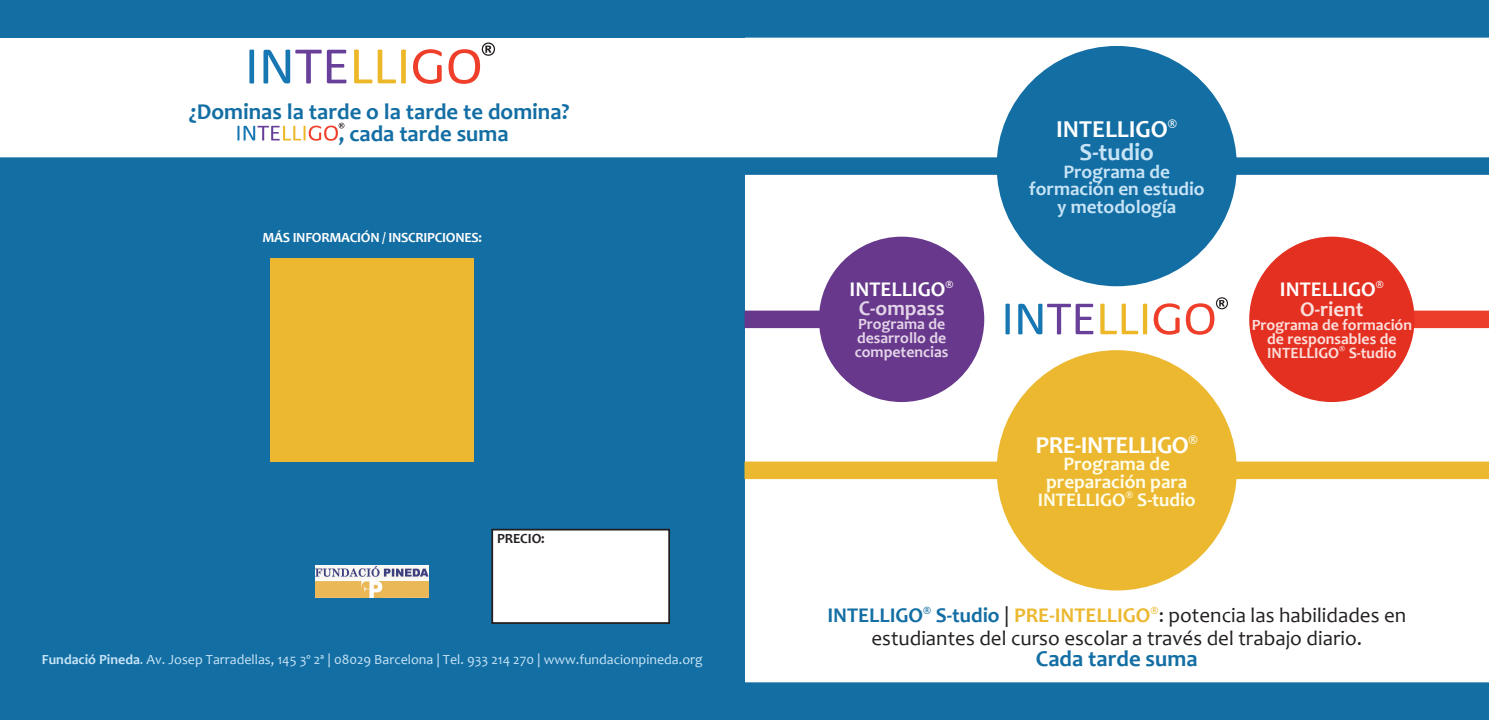
<style>
.page{position:relative;width:1489px;height:720px;background:#fff}
.page>*{position:absolute;margin:0;border:0;box-sizing:border-box;transform-origin:0 0}
.t1{font:700 24.5px "Candara";letter-spacing:-.02em;color:#fff}
.t2{font:700 24.5px "Candara";color:#fff}
.t3{font:700 24.5px "Candara";color:#c7e4f6}
.t4{font:700 22.75px "Candara";color:#136ea4}
.t5{font:21px/22.8px "Candara";color:#231f20;text-align:center}
.t6{font:700 21px "Candara";color:#fff}
.t7{font:700 21px "Candara";color:#e3d4e8}
.t8{font:700 21px "Candara";color:#fcdfdc}
.t9{font:700 19.25px/17.5px "Candara";color:#fffde9;text-align:center}
.t10{font:700 19.25px/17.5px "Candara";color:#c7e4f6;text-align:center}
.t11{font:700 15.75px/14px "Candara";color:#fcdfdc;text-align:center}
.t12{font:700 15.75px/14px "Candara";color:#e3d4e8}
.t13{font:14px "Candara";color:#c7e4f6}
.t14{font:700 14px "Candara";letter-spacing:-.02em;color:#fff}
.t15{font:700 14px "Candara";letter-spacing:-.01em;color:#231f20}
.s1{font-weight:700}
.s2{font-weight:700;color:#136ea4}
.s3{font-weight:700;color:#ecb830}
</style>
<div class="page">
<div style="left:0;top:0;width:744px;height:719px;background:#136ea4"></div>
<div style="left:0;top:38px;width:744px;height:121px;background:#fff"></div>
<svg style="left:249px;top:50px;width:5px;height:33px"></svg>
<svg style="left:263px;top:50px;width:83px;height:33px"></svg>
<svg style="left:354px;top:50px;width:52px;height:33px"></svg>
<svg style="left:413px;top:49px;width:29px;height:35px"></svg>
<svg style="left:448px;top:42px;width:47px;height:42px"></svg>
<img style="left:315px;top:565px;width:114px;height:32px">
<div style="left:492px;top:529px;width:177px;height:93px;background:#fff"></div>
<div style="left:491px;top:528px;width:179px;height:95px;border:2px solid #231f20"></div>
<svg style="left:237px;top:123px;width:107px;height:18px"></svg>
<div style="left:744px;top:461px;width:744px;height:18px;background:#ecb830"></div>
<div style="left:1355px;top:310px;width:133px;height:18px;background:#ec3c2a"></div>
<div style="left:744px;top:310px;width:169px;height:18px;background:#67388b"></div>
<div style="left:0;top:157px;width:1488px;height:18px;background:#136ea4"></div>
<svg style="left:1005px;top:303px;width:4px;height:31px"></svg>
<svg style="left:1018px;top:303px;width:75px;height:31px"></svg>
<svg style="left:1100px;top:303px;width:47px;height:31px"></svg>
<svg style="left:1153px;top:303px;width:26px;height:31px"></svg>
<svg style="left:1185px;top:297px;width:42px;height:37px"></svg>
<div style="left:996px;top:46px;width:240px;height:240px;background:#136ea4;border-radius:50%"></div>
<div style="left:819px;top:236px;width:165px;height:166px;background:#67388b;border-radius:50%"></div>
<div style="left:1249px;top:236px;width:165px;height:166px;background:#e43021;border-radius:50%"></div>
<div style="left:996px;top:350px;width:240px;height:240px;background:#ecb830;border-radius:50%"></div>
<div style="left:744px;top:0;width:744px;height:38px;background:#136ea4"></div>
<div style="left:744px;top:682px;width:744px;height:37px;background:#136ea4"></div>
<div style="left:270px;top:258px;width:204px;height:203px;background:#ecb830"></div>
<p class="t4" style="left:189px;top:98px;width:382px">¿Dominas la tarde o la tarde te domina?</p>
<p class="t4" style="left:339px;top:119px;width:171px">, cada tarde suma</p>
<p class="t2" style="left:1056px;top:114px;width:123px">INTELLIGO<sup>®</sup></p>
<p class="t3" style="left:1079px;top:137px;width:76px">S-tudio</p>
<p class="t10" style="left:1028px;top:162px;width:177px">Programa de formación en estudio y metodología</p>
<p class="t14" style="left:262px;top:229px;width:221px">MÁS INFORMACIÓN / INSCRIPCIONES:</p>
<p class="t15" style="left:497px;top:529px;width:49px">PRECIO:</p>
<p class="t13" style="left:42px;top:650px;width:662px"><span class="s1">Fundació Pineda</span>. Av. Josep Tarradellas, 145 3º 2ª | 08029 Barcelona | Tel. 933 214 270 | www.fundacionpineda.org</p>
<p class="t6" style="left:849px;top:276px;width:105px">INTELLIGO<sup>®</sup></p>
<p class="t7" style="left:858px;top:295px;width:87px">C-ompass</p>
<p class="t12" style="left:854px;top:317px;width:95px">Programa de desarrollo de competencias</p>
<p class="t1" style="left:1035px;top:429px;width:164px">PRE-INTELLIGO<sup>®</sup></p>
<p class="t9" style="left:1037px;top:455px;width:159px">Programa de preparación para<br>INTELLIGO<sup>®</sup> S-tudio</p>
<p class="t6" style="left:1279px;top:276px;width:105px">INTELLIGO<sup>®</sup></p>
<p class="t8" style="left:1300px;top:295px;width:65px">O-rient</p>
<p class="t11" style="left:1251px;top:317px;width:162px">Programa de formación de responsables de<br>INTELLIGO<sup>®</sup> S-tudio</p>
<p class="t5" style="left:827px;top:603px;width:580px"><span class="s2">INTELLIGO</span><sup>®</sup> <span class="s2">S-tudio</span> | <span class="s3">PRE-INTELLIGO</span><sup>®</sup>: potencia las habilidades en estudiantes del curso escolar a través del trabajo diario.</p>
<p class="t4" style="left:1035px;top:644px;width:163px">Cada tarde suma</p>
</div>
